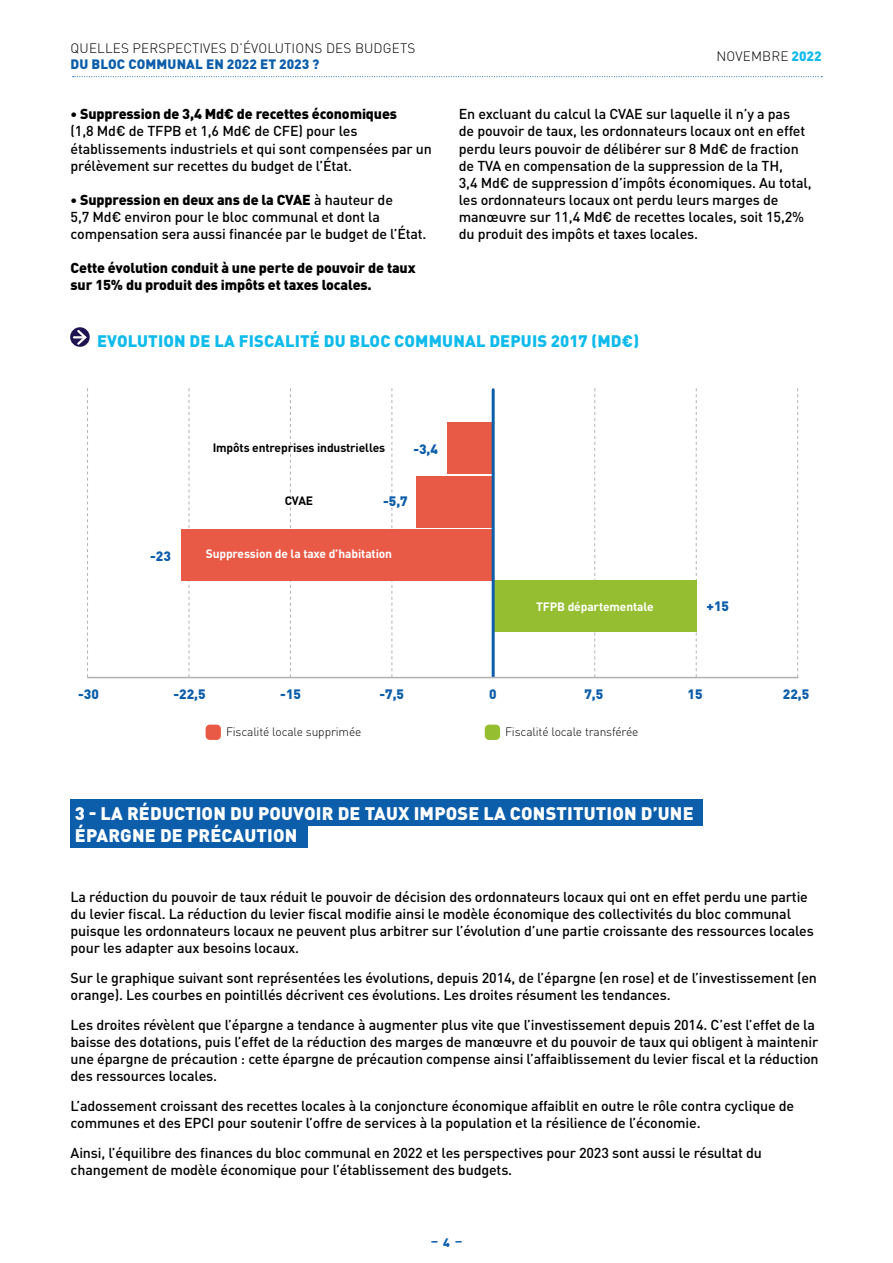
<style>
.page{position:relative;width:893px;height:1263px;background:#fff}
.page>*{position:absolute;margin:0;border:0;box-sizing:border-box;transform-origin:0 0}
.t1{font:900 18px/21.6px "DIN Pro";letter-spacing:.01em;color:#fff}
.t2{font:900 16.5px "DIN Pro";letter-spacing:.01em;color:#10bbec}
.t3{font:500 14.25px/17.1px "DIN Pro";letter-spacing:-.01em;color:#000}
.t4{font:900 14.25px/17.1px "DIN Pro";letter-spacing:-.01em;color:#000}
.t5{font:900 13.5px "DIN Pro";color:#0c5eaa}
.t6{font:300 13.5px "DIN Pro";letter-spacing:.01em;color:#000}
.t7{font:300 12px "DIN Pro";letter-spacing:-.01em;color:#000}
.t8{font:700 12px "DIN Pro";letter-spacing:-.01em;color:#fff}
.t9{font:700 12px "DIN Pro";letter-spacing:-.01em;color:#000}
.t10{font:12px "DIN Black";color:#0c5eaa}
.s1{font-weight:900}
.s2{font-weight:900;color:#10bbec}
</style>
<div class="page">
<svg style="left:73px;top:76px;width:749px;height:1px"></svg>
<svg style="left:70px;top:327px;width:20px;height:20px"></svg>
<svg style="left:74px;top:328px;width:14px;height:19px"></svg>
<div style="left:485px;top:725px;width:15px;height:15px;background:#95bf31;border-radius:4px"></div>
<div style="left:206px;top:725px;width:15px;height:15px;background:#e85a46;border-radius:4px"></div>
<div style="left:71px;top:799px;width:632px;height:27px;background:#0c5eaa"></div>
<div style="left:71px;top:822px;width:237px;height:26px;background:#0c5eaa"></div>
<svg style="left:87px;top:388px;width:1px;height:289px"></svg>
<svg style="left:189px;top:388px;width:1px;height:289px"></svg>
<svg style="left:290px;top:388px;width:1px;height:289px"></svg>
<svg style="left:391px;top:388px;width:1px;height:289px"></svg>
<svg style="left:594px;top:388px;width:1px;height:289px"></svg>
<svg style="left:696px;top:388px;width:1px;height:289px"></svg>
<svg style="left:797px;top:388px;width:1px;height:289px"></svg>
<div style="left:493px;top:580px;width:203px;height:52px;background:#95bf31"></div>
<div style="left:417px;top:476px;width:76px;height:51px;background:#e85a46"></div>
<div style="left:447px;top:423px;width:46px;height:51px;background:#e85a46"></div>
<div style="left:182px;top:529px;width:311px;height:51px;background:#e85a46"></div>
<hr style="left:492px;top:390px;width:3px;height:286px;background:#0c5eaa">
<hr style="left:87px;top:677px;width:711px;height:1px;background:#b3b2b2">
<p class="t6" style="left:71px;top:38px;width:346px">QUELLES PERSPECTIVES D’ÉVOLUTIONS DES BUDGETS</p>
<p class="t5" style="left:71px;top:53px;width:250px">DU BLOC COMMUNAL EN 2022 ET 2023 ?</p>
<p class="t4" style="left:71px;top:105px;width:328px">• Suppression de 3,4 Md€ de recettes économiques</p>
<p class="t3" style="left:71px;top:122px;width:363px">(1,8 Md€ de TFPB et 1,6 Md€ de CFE) pour les établissements industriels et qui sont compensées par un prélèvement sur recettes du budget de l’État.</p>
<p class="t3" style="left:71px;top:190px;width:357px"><span class="s1">• Suppression en deux ans de la CVAE</span> à hauteur de<br>5,7 Md€ environ pour le bloc communal et dont la compensation sera aussi financée par le budget de l’État.</p>
<p class="t4" style="left:71px;top:259px;width:346px">Cette évolution conduit à une perte de pouvoir de taux sur 15% du produit des impôts et taxes locales.</p>
<p class="t6" style="left:716px;top:46px;width:107px">NOVEMBRE <span class="s2">2022</span></p>
<p class="t3" style="left:459px;top:105px;width:354px">En excluant du calcul la CVAE sur laquelle il n’y a pas<br>de pouvoir de taux, les ordonnateurs locaux ont en effet perdu leurs pouvoir de délibérer sur 8 Md€ de fraction de TVA en compensation de la suppression de la TH,<br>3,4 Md€ de suppression d’impôts économiques. Au total, les ordonnateurs locaux ont perdu leurs marges de manœuvre sur 11,4 Md€ de recettes locales, soit 15,2% du produit des impôts et taxes locales.</p>
<p class="t2" style="left:97px;top:328px;width:543px">EVOLUTION DE LA FISCALITÉ DU BLOC COMMUNAL DEPUIS 2017 (MD€)</p>
<p class="t9" style="left:213px;top:439px;width:174px">Impôts entreprises industrielles</p>
<p class="t5" style="left:413px;top:438px;width:26px">-3,4</p>
<p class="t5" style="left:78px;top:683px;width:22px">-30</p>
<p class="t5" style="left:150px;top:545px;width:22px">-23</p>
<p class="t9" style="left:285px;top:491px;width:30px">CVAE</p>
<p class="t5" style="left:383px;top:491px;width:26px">-5,7</p>
<p class="t8" style="left:206px;top:545px;width:188px">Suppression de la taxe d’habitation</p>
<p class="t8" style="left:536px;top:598px;width:119px">TFPB départementale</p>
<p class="t5" style="left:706px;top:595px;width:24px">+15</p>
<p class="t5" style="left:174px;top:683px;width:34px">-22,5</p>
<p class="t5" style="left:280px;top:683px;width:22px">-15</p>
<p class="t5" style="left:379px;top:683px;width:26px">-7,5</p>
<p class="t5" style="left:489px;top:683px;width:9px">0</p>
<p class="t5" style="left:584px;top:683px;width:20px">7,5</p>
<p class="t5" style="left:687px;top:683px;width:17px">15</p>
<p class="t5" style="left:783px;top:683px;width:28px">22,5</p>
<p class="t7" style="left:226px;top:723px;width:137px">Fiscalité locale supprimée</p>
<p class="t7" style="left:505px;top:723px;width:135px">Fiscalité locale transférée</p>
<p class="t1" style="left:75px;top:802px;width:620px">3 - LA RÉDUCTION DU POUVOIR DE TAUX IMPOSE LA CONSTITUTION D’UNE<br>ÉPARGNE DE PRÉCAUTION</p>
<p class="t3" style="left:71px;top:887px;width:745px">La réduction du pouvoir de taux réduit le pouvoir de décision des ordonnateurs locaux qui ont en effet perdu une partie du levier fiscal. La réduction du levier fiscal modifie ainsi le modèle économique des collectivités du bloc communal puisque les ordonnateurs locaux ne peuvent plus arbitrer sur l’évolution d’une partie croissante des ressources locales pour les adapter aux besoins locaux.</p>
<p class="t3" style="left:71px;top:968px;width:748px">Sur le graphique suivant sont représentées les évolutions, depuis 2014, de l’épargne (en rose) et de l’investissement (en orange). Les courbes en pointillés décrivent ces évolutions. Les droites résument les tendances.</p>
<p class="t3" style="left:71px;top:1015px;width:750px">Les droites révèlent que l’épargne a tendance à augmenter plus vite que l’investissement depuis 2014. C’est l’effet de la baisse des dotations, puis l’effet de la réduction des marges de manœuvre et du pouvoir de taux qui obligent à maintenir une épargne de précaution : cette épargne de précaution compense ainsi l’affaiblissement du levier fiscal et la réduction des ressources locales.</p>
<p class="t3" style="left:71px;top:1096px;width:725px">L’adossement croissant des recettes locales à la conjoncture économique affaiblit en outre le rôle contra cyclique de communes et des EPCI pour soutenir l’offre de services à la population et la résilience de l’économie.</p>
<p class="t3" style="left:71px;top:1143px;width:693px">Ainsi, l’équilibre des finances du bloc communal en 2022 et les perspectives pour 2023 sont aussi le résultat du changement de modèle économique pour l’établissement des budgets.</p>
<p class="t10" style="left:443px;top:1235px;width:8px">4</p>
</div>
